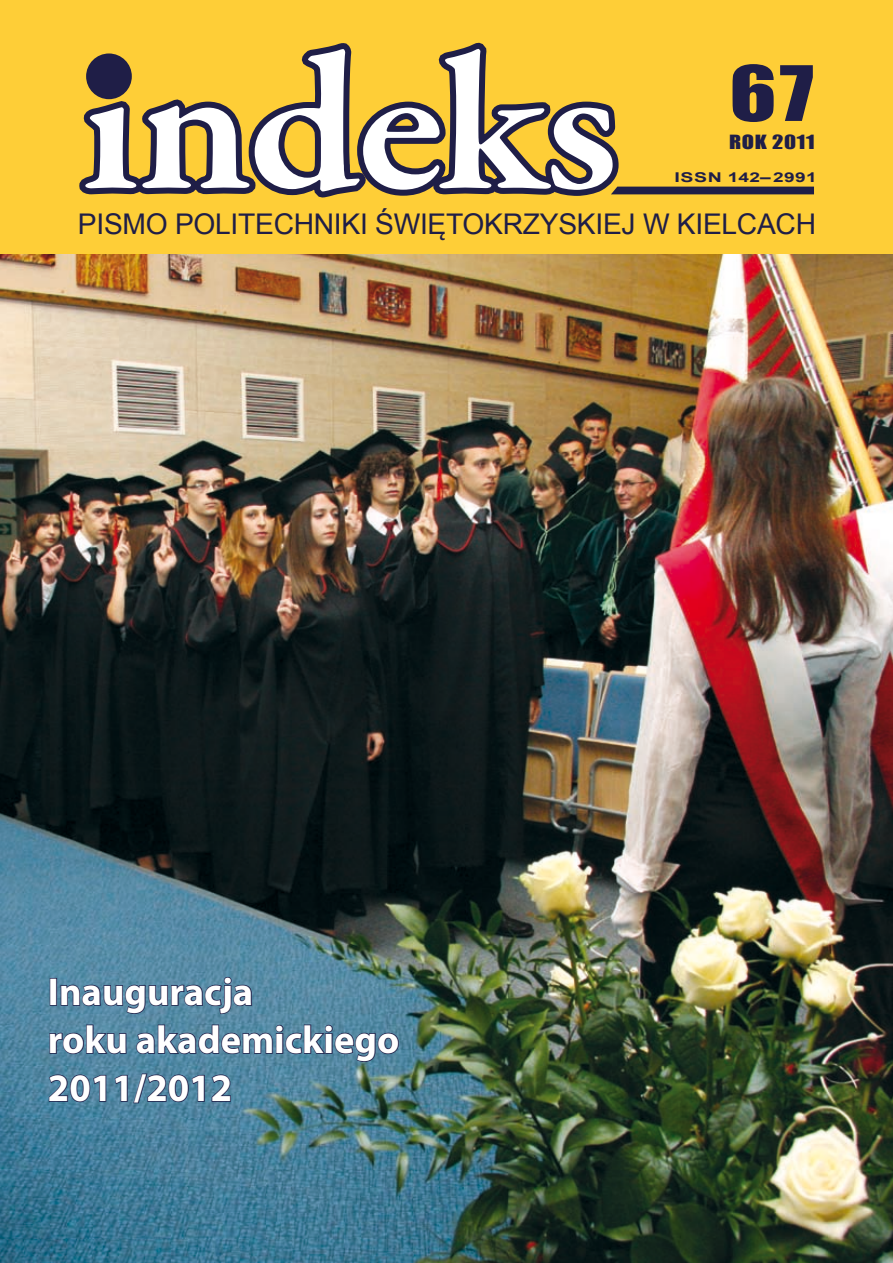
<style>
.page{position:relative;width:893px;height:1263px;background:#fff}
.page>*{position:absolute;margin:0;border:0;box-sizing:border-box;transform-origin:0 0}
.t1{font:600 196.35px "Garamond Premr Pro";letter-spacing:-.02em;color:#fff;scale:1.1 1}
.t2{font:70.5px "Impact";color:#1f1e47;scale:1.23 1}
.t3{font:700 39px/48px "Myriad Pro";color:#fff}
.t4{font:28.5px "Arial";letter-spacing:-.01em;color:#1f1e47}
.t5{font:18px "Impact";letter-spacing:.03em;color:#1f1e47;scale:1.25 1}
.t6{font:700 13.5px "Arial";letter-spacing:.02em;color:#1f1e47;scale:1.45 1}
</style>
<div class="page">
<img style="left:0;top:253px;width:893px;height:1010px">
<div style="left:0;top:0;width:893px;height:253px;background:#fece37"></div>
<svg style="left:79px;top:42px;width:735px;height:156px"></svg>
<div style="left:86px;top:53px;width:46px;height:46px;background:#1f1e47;border-radius:50%"></div>
<div style="left:50px;top:978px;width:7px;height:28px;border:2px solid #1f1e47"></div>
<svg style="left:60px;top:976px;width:193px;height:39px"></svg>
<svg style="left:49px;top:1024px;width:78px;height:31px"></svg>
<svg style="left:135px;top:1024px;width:265px;height:39px"></svg>
<svg style="left:47px;top:1074px;width:60px;height:29px"></svg>
<svg style="left:114px;top:1073px;width:118px;height:31px"></svg>
<h1 class="t1" style="left:81px;top:7px;width:491px">indeks</h1>
<h2 class="t2" style="left:729px;top:39px;width:70px">67</h2>
<p class="t5" style="left:729px;top:128px;width:70px">ROK 2011</p>
<p class="t6" style="left:674px;top:168px;width:100px">ISSN 142–2991</p>
<p class="t4" style="left:78px;top:206px;width:740px">PISMO POLITECHNIKI ŚWIĘTOKRZYSKIEJ W KIELCACH</p>
<h3 class="t3" style="left:48px;top:966px;width:353px">Inauguracja<br>roku akademickiego<br>2011/2012</h3>
</div>
